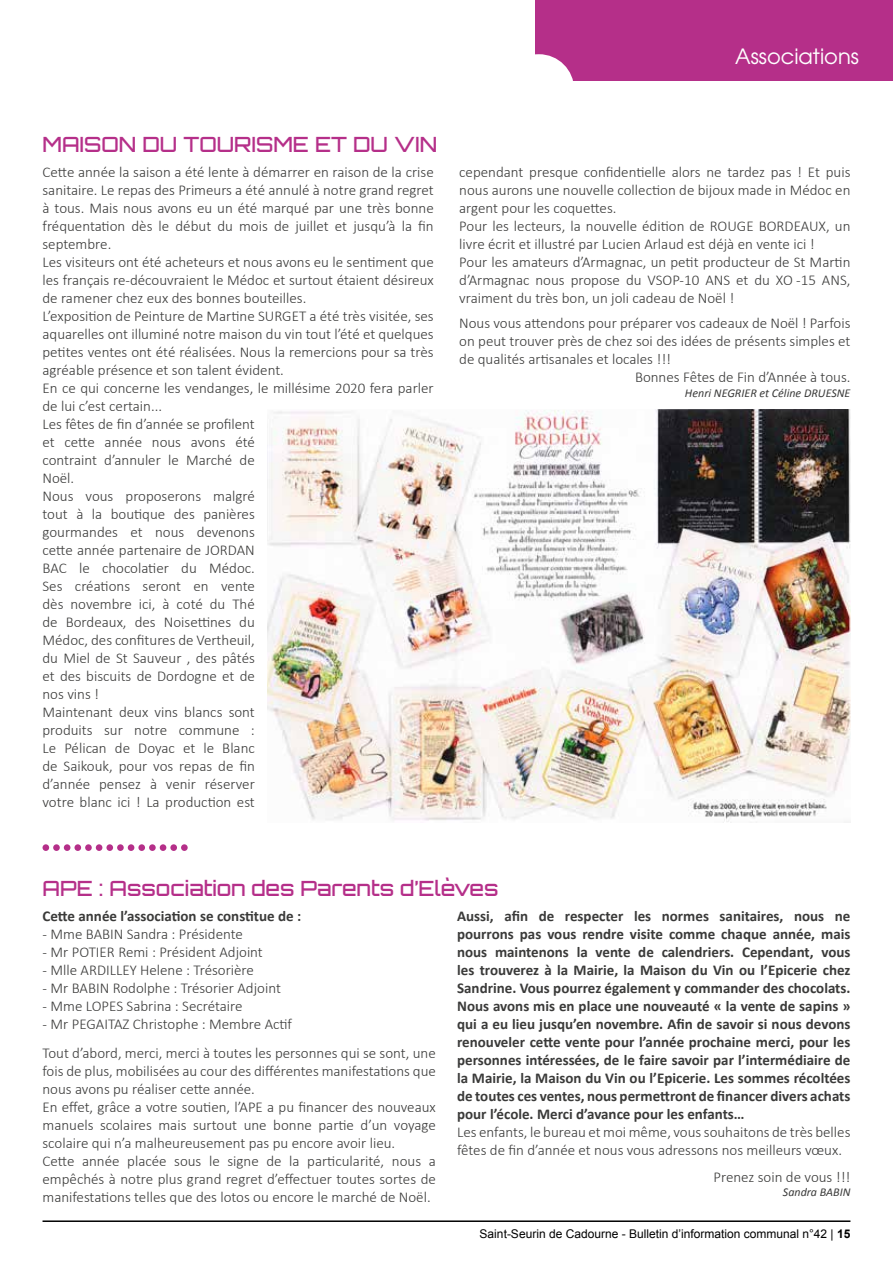
<style>
.page{position:relative;width:893px;height:1263px;background:#fff}
.page>*{position:absolute;margin:0;border:0;box-sizing:border-box;transform-origin:0 0}
.t1{font:500 21px "Orbitron";color:#b52f89}
.t2{font:21px "Avant Garde";color:#fff}
.t3{font:300 15px/18px "Calibri";color:#3a3a39}
.t4{font:700 15px/18px "Calibri";color:#3a3a39;text-align:justify}
.t5{font:12px "Arial";color:#000}
.t6{font:italic 12px "Calibri";color:#3a3a39}
.s1{font-weight:700}
</style>
<div class="page">
<hr style="left:43px;top:1220px;width:807px;height:2px;background:#000">
<div style="left:536px;top:0;width:357px;height:81px;background:#b52f89"></div>
<div style="left:504px;top:54px;width:70px;height:70px;background:#fff;border-radius:50%"></div>
<img style="left:268px;top:410px;width:582px;height:413px">
<svg style="left:43px;top:844px;width:145px;height:7px"></svg>
<h1 class="t1" style="left:43px;top:131px;width:396px">MAISON DU TOURISME ET DU VIN</h1>
<h1 class="t2" style="left:735px;top:43px;width:125px">Associations</h1>
<p class="t3" style="left:43px;top:163px;width:393px">Cette année la saison a été lente à démarrer en raison de la crise sanitaire. Le repas des Primeurs a été annulé à notre grand regret à tous. Mais nous avons eu un été marqué par une très bonne fréquentation dès le début du mois de juillet et jusqu’à la fin septembre.<br>Les visiteurs ont été acheteurs et nous avons eu le sentiment que les français re-découvraient le Médoc et surtout étaient désireux de ramener chez eux des bonnes bouteilles.<br>L’exposition de Peinture de Martine SURGET a été très visitée, ses aquarelles ont illuminé notre maison du vin tout l’été et quelques petites ventes ont été réalisées. Nous la remercions pour sa très agréable présence et son talent évident.<br>En ce qui concerne les vendanges, le millésime 2020 fera parler de lui c’est certain...<br>Les fêtes de fin d’année se profilent<br>et cette année nous avons été<br>contraint d’annuler le Marché de<br>Noël.<br>Nous vous proposerons malgré<br>tout à la boutique des panières<br>gourmandes et nous devenons<br>cette année partenaire de JORDAN<br>BAC le chocolatier du Médoc.<br>Ses créations seront en vente<br>dès novembre ici, à coté du Thé<br>de Bordeaux, des Noisettines du<br>Médoc, des confitures de Vertheuil,<br>du Miel de St Sauveur , des pâtés<br>et des biscuits de Dordogne et de<br>nos vins !<br>Maintenant deux vins blancs sont<br>produits sur notre commune :<br>Le Pélican de Doyac et le Blanc<br>de Saikouk, pour vos repas de fin<br>d’année pensez à venir réserver<br>votre blanc ici ! La production est</p>
<p class="t3" style="left:459px;top:163px;width:393px">cependant presque confidentielle alors ne tardez pas ! Et puis nous aurons une nouvelle collection de bijoux made in Médoc en argent pour les coquettes.<br>Pour les lecteurs, la nouvelle édition de ROUGE BORDEAUX, un livre écrit et illustré par Lucien Arlaud est déjà en vente ici !<br>Pour les amateurs d’Armagnac, un petit producteur de St Martin d’Armagnac nous propose du VSOP-10 ANS et du XO -15 ANS, vraiment du très bon, un joli cadeau de Noël !</p>
<p class="t3" style="left:459px;top:314px;width:393px">Nous vous attendons pour préparer vos cadeaux de Noël ! Parfois</p>
<p class="t3" style="left:459px;top:332px;width:393px">on peut trouver près de chez soi des idées de présents simples et</p>
<p class="t3" style="left:459px;top:350px;width:213px">de qualités artisanales et locales !!!</p>
<p class="t3" style="left:635px;top:368px;width:217px">Bonnes Fêtes de Fin d’Année à tous.</p>
<p class="t6" style="left:685px;top:385px;width:167px">Henri NEGRIER et Céline DRUESNE</p>
<h1 class="t1" style="left:43px;top:875px;width:457px">APE : Association des Parents d’Elèves</h1>
<p class="t4" style="left:43px;top:907px;width:260px">Cette année l’association se constitue de :</p>
<p class="t3" style="left:43px;top:925px;width:202px">- Mme BABIN Sandra : Présidente</p>
<p class="t3" style="left:43px;top:943px;width:222px">- Mr POTIER Remi : Président Adjoint</p>
<p class="t3" style="left:43px;top:961px;width:213px">- Mlle ARDILLEY Helene : Trésorière</p>
<p class="t3" style="left:43px;top:979px;width:240px">- Mr BABIN Rodolphe : Trésorier Adjoint</p>
<p class="t3" style="left:43px;top:997px;width:202px">- Mme LOPES Sabrina : Secrétaire</p>
<p class="t3" style="left:43px;top:1009px;width:395px;line-height:28.8px">- Mr PEGAITAZ Christophe : Membre Actif<br>Tout d’abord, merci, merci à toutes les personnes qui se sont, une</p>
<p class="t3" style="left:43px;top:1062px;width:395px">fois de plus, mobilisées au cour des différentes manifestations que nous avons pu réaliser cette année.<br>En effet, grâce a votre soutien, l’APE a pu financer des nouveaux manuels scolaires mais surtout une bonne partie d’un voyage scolaire qui n’a malheureusement pas pu encore avoir lieu.<br>Cette année placée sous le signe de la particularité, nous a empêchés à notre plus grand regret d’effectuer toutes sortes de manifestations telles que des lotos ou encore le marché de Noël.</p>
<p class="t4" style="left:457px;top:907px;width:395px">Aussi, afin de respecter les normes sanitaires, nous ne pourrons pas vous rendre visite comme chaque année, mais nous maintenons la vente de calendriers. Cependant, vous les trouverez à la Mairie, la Maison du Vin ou l’Epicerie chez Sandrine. Vous pourrez également y commander des chocolats.<br>Nous avons mis en place une nouveauté « la vente de sapins » qui a eu lieu jusqu’en novembre. Afin de savoir si nous devons renouveler cette vente pour l’année prochaine merci, pour les personnes intéressées, de le faire savoir par l’intermédiaire de la Mairie, la Maison du Vin ou l’Epicerie. Les sommes récoltées de toutes ces ventes, nous permettront de financer divers achats pour l’école. Merci d’avance pour les enfants…</p>
<p class="t3" style="left:457px;top:1123px;width:395px">Les enfants, le bureau et moi même, vous souhaitons de très belles fêtes de fin d’année et nous vous adressons nos meilleurs vœux.</p>
<p class="t3" style="left:714px;top:1167px;width:138px">Prenez soin de vous !!!</p>
<p class="t6" style="left:783px;top:1184px;width:69px">Sandra BABIN</p>
<p class="t5" style="left:480px;top:1225px;width:372px">Saint-Seurin de Cadourne - Bulletin d’information communal n°42 | <span class="s1">15</span></p>
</div>
